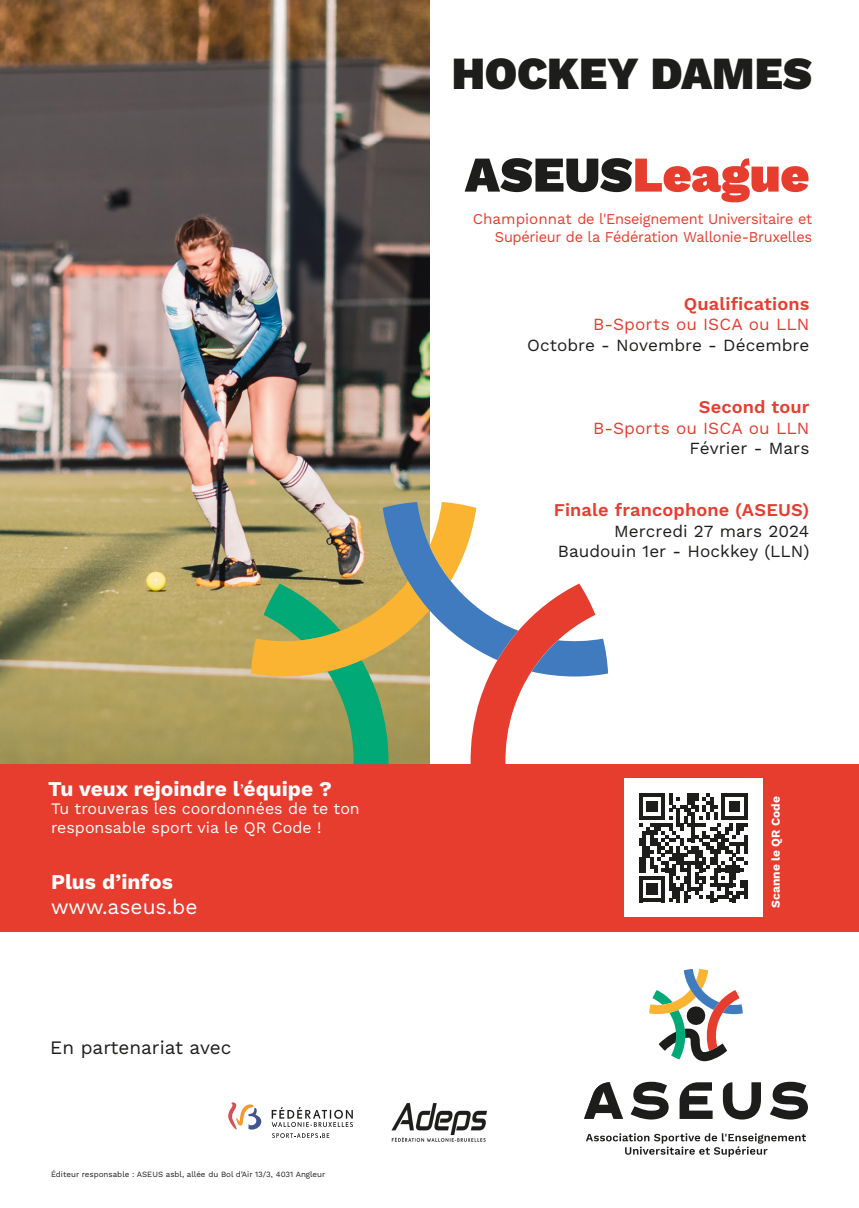
<style>
.page{position:relative;width:859px;height:1208px;background:#fff}
.page>*{position:absolute;margin:0;border:0;box-sizing:border-box;transform-origin:0 0}
.t1{font:900 50px "Work Sans";color:#e73d2f}
.t2{font:900 46px "Work Sans";color:#1d1d1b}
.t3{font:700 21px "Work Sans";color:#fff}
.t4{font:21px/25.2px "Work Sans";color:#fff}
.t5{font:19px "Work Sans";color:#1d1d1b}
.t6{font:600 18px "Work Sans";letter-spacing:.005em;color:#e73d2f}
.t7{font:17px/20.4px "Work Sans";letter-spacing:.005em;color:#1d1d1b;text-align:right}
.t8{font:17px/20.4px "Work Sans";letter-spacing:.005em;color:#e73d2f;text-align:right}
.t9{font:16px/19.2px "Work Sans";color:#fff}
.t10{font:15px/18px "Work Sans";letter-spacing:-.02em;color:#e73d2f;text-align:right}
.t11{font:700 12px "Work Sans";color:#fff}
.t12{font:8px "Work Sans";color:#1d1d1b}
.s1{font-weight:400;font-size:17px}
.s2{font-weight:700}
.s3{color:#1d1d1b}
.s4{color:#e73d2f}
</style>
<div class="page">
<img style="left:0;top:0;width:429px;height:764px">
<div style="left:0;top:764px;width:859px;height:167px;background:#e73d2f"></div>
<div style="left:624px;top:778px;width:139px;height:139px;background:#fff"></div>
<svg style="left:639px;top:793px;width:109px;height:109px"></svg>
<hr style="left:744px;top:879px;width:4px;height:19px;background:#1d1d1b">
<svg style="left:631px;top:1081px;width:38px;height:38px"></svg>
<svg style="left:680px;top:1082px;width:33px;height:37px"></svg>
<svg style="left:723px;top:1082px;width:38px;height:37px"></svg>
<svg style="left:770px;top:1081px;width:38px;height:38px"></svg>
<svg style="left:584px;top:1082px;width:39px;height:37px"></svg>
<svg style="left:649px;top:969px;width:94px;height:92px"></svg>
<svg style="left:586px;top:1133px;width:220px;height:24px"></svg>
<svg style="left:228px;top:1102px;width:33px;height:27px"></svg>
<svg style="left:272px;top:1107px;width:81px;height:20px"></svg>
<svg style="left:272px;top:1133px;width:57px;height:4px"></svg>
<svg style="left:251px;top:502px;width:357px;height:262px"></svg>
<img style="left:391px;top:1103px;width:96px;height:39px">
<p class="t3" style="left:48px;top:773px;width:285px">Tu veux rejoindre l<span class="s1">’</span>équipe ?</p>
<p class="t9" style="left:51px;top:798px;width:310px">Tu trouveras les coordonnées de te ton responsable sport via le QR Code !</p>
<p class="t4" style="left:51px;top:868px;width:148px"><span class="s2">Plus d’infos </span>www.aseus.be</p>
<p class="t5" style="left:50px;top:1033px;width:183px">En partenariat avec</p>
<p class="t12" style="left:51px;top:1168px;width:276px">Éditeur responsable : ASEUS asbl, allée du Bol d’Air 13/3, 4031 Angleur</p>
<p class="t2" style="left:452px;top:38px;width:362px">HOCKEY DAMES</p>
<p class="t1" style="left:465px;top:136px;width:346px"><span class="s3">ASEUS</span>League</p>
<p class="t10" style="left:473px;top:209px;width:341px">Championnat de l'Enseignement Universitaire et<br>Supérieur de la Fédération Wallonie-Bruxelles</p>
<p class="t6" style="left:684px;top:290px;width:127px">Qualifications</p>
<p class="t7" style="left:527px;top:314px;width:284px"><span class="s4">B-Sports ou ISCA ou LLN<br></span>Octobre - Novembre - Décembre</p>
<p class="t6" style="left:699px;top:393px;width:112px">Second tour</p>
<p class="t8" style="left:593px;top:417px;width:218px">B-Sports ou ISCA ou LLN<br><span class="s3">Février - Mars</span></p>
<p class="t6" style="left:554px;top:497px;width:257px">Finale francophone (ASEUS)</p>
<p class="t7" style="left:558px;top:520px;width:253px">Mercredi 27 mars 2024<br>Baudouin 1er - Hockkey (LLN)</p>
<p class="t11" style="left:766px;top:908px;width:113px;rotate:-90deg">Scanne le QR Code</p>
</div>
